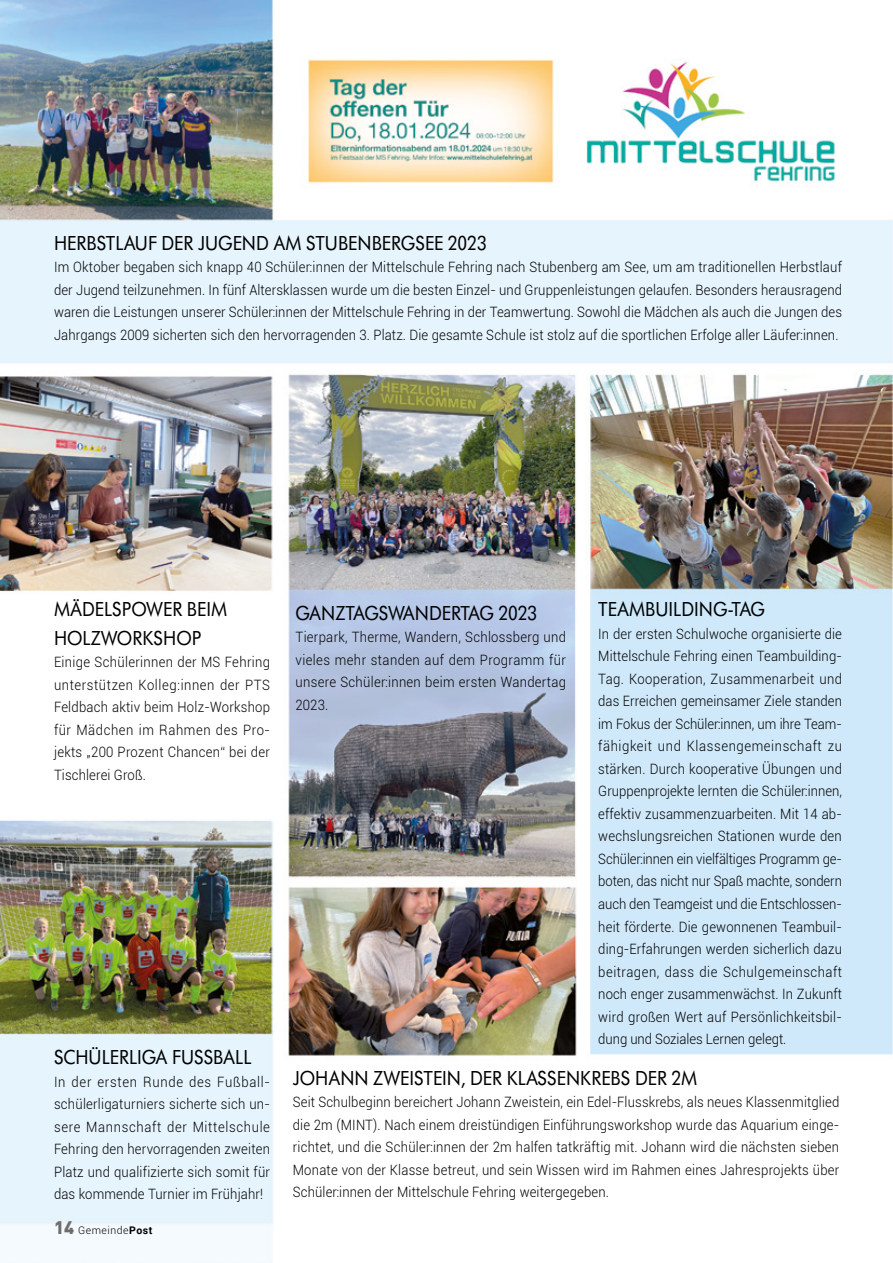
<style>
.page{position:relative;width:893px;height:1263px;background:#fff}
.page>*{position:absolute;margin:0;border:0;box-sizing:border-box;transform-origin:0 0}
.t1{font:21px/28.5px "Futura SB";color:#000;scale:.92 1}
.t2{font:300 14.25px/22.5px "Roboto";letter-spacing:.01em;color:#000;text-align:justify;scale:.92 1}
.t3{font:300 10.5px "Roboto";letter-spacing:.05em;color:#000}
.s1{font-family:"DIN";font-weight:900;font-size:18px;color:#6d6d6c}
.s2{font-weight:700}
</style>
<div class="page">
<img style="left:0;top:0;width:893px;height:1263px">
<h1 class="t1" style="left:54px;top:229px;width:472px">HERBSTLAUF DER JUGEND AM STUBENBERGSEE 2023</h1>
<p class="t2" style="left:54px;top:255px;width:858px">Im Oktober begaben sich knapp 40 Schüler:innen der Mittelschule Fehring nach Stubenberg am See, um am traditionellen Herbstlauf der Jugend teilzunehmen. In fünf Altersklassen wurde um die besten Einzel- und Gruppenleistungen gelaufen. Besonders herausragend waren die Leistungen unserer Schüler:innen der Mittelschule Fehring in der Teamwertung. Sowohl die Mädchen als auch die Jungen des Jahrgangs 2009 sicherten sich den hervorragenden 3. Platz. Die gesamte Schule ist stolz auf die sportlichen Erfolge aller Läufer:innen.</p>
<h1 class="t1" style="left:54px;top:596px;width:190px">MÄDELSPOWER BEIM<br>HOLZWORKSHOP</h1>
<p class="t2" style="left:54px;top:651px;width:236px">Einige Schülerinnen der MS Fehring unterstützen Kolleg:innen der PTS Feldbach aktiv beim Holz-Workshop für Mädchen im Rahmen des Pro&shy;jekts „200 Prozent Chancen“ bei der Tischlerei Groß.</p>
<h1 class="t1" style="left:54px;top:1043px;width:216px">SCHÜLERLIGA FUSSBALL</h1>
<p class="t2" style="left:54px;top:1070px;width:236px">In der ersten Runde des Fußball&shy;schülerligaturniers sicherte sich un&shy;sere Mannschaft der Mittelschule Fehring den hervorragenden zweiten Platz und qualifizierte sich somit für das kommende Turnier im Frühjahr!</p>
<p class="t3" style="left:54px;top:1222px;width:100px"><span class="s1">14</span> Gemeinde<span class="s2">Post</span></p>
<h1 class="t1" style="left:296px;top:599px;width:264px">GANZTAGSWANDERTAG 2023</h1>
<p class="t2" style="left:296px;top:625px;width:295px">Tierpark, Therme, Wandern, Schlossberg und vieles mehr standen auf dem Programm für unsere Schüler:innen beim ersten Wandertag 2023.</p>
<h1 class="t1" style="left:598px;top:596px;width:183px">TEAMBUILDING-TAG</h1>
<p class="t2" style="left:598px;top:622px;width:266px">In der ersten Schulwoche organisierte die Mittelschule Fehring einen Teambuilding-Tag. Kooperation, Zusammenarbeit und das Erreichen gemeinsamer Ziele standen im Fokus der Schüler:innen, um ihre Team&shy;fähigkeit und Klassengemeinschaft zu stärken. Durch kooperative Übungen und Gruppenprojekte lernten die Schüler:innen, effektiv zusammenzuarbeiten. Mit 14 ab&shy;wechslungsreichen Stationen wurde den Schüler:innen ein vielfältiges Programm ge&shy;boten, das nicht nur Spaß machte, sondern auch den Teamgeist und die Entschlossen&shy;heit förderte. Die gewonnenen Teambuil&shy;ding-Erfahrungen werden sicherlich dazu beitragen, dass die Schulgemeinschaft noch enger zusammenwächst. In Zukunft wird großen Wert auf Persönlichkeitsbil&shy;dung und Soziales Lernen gelegt.</p>
<h1 class="t1" style="left:293px;top:1064px;width:441px">JOHANN ZWEISTEIN, DER KLASSENKREBS DER 2M</h1>
<p class="t2" style="left:293px;top:1090px;width:596px">Seit Schulbeginn bereichert Johann Zweistein, ein Edel-Flusskrebs, als neues Klassenmitglied die 2m (MINT). Nach einem dreistündigen Einführungsworkshop wurde das Aquarium einge&shy;richtet, und die Schüler:innen der 2m halfen tatkräftig mit. Johann wird die nächsten sieben Monate von der Klasse betreut, und sein Wissen wird im Rahmen eines Jahresprojekts über Schüler:innen der Mittelschule Fehring weitergegeben.</p>
</div>
